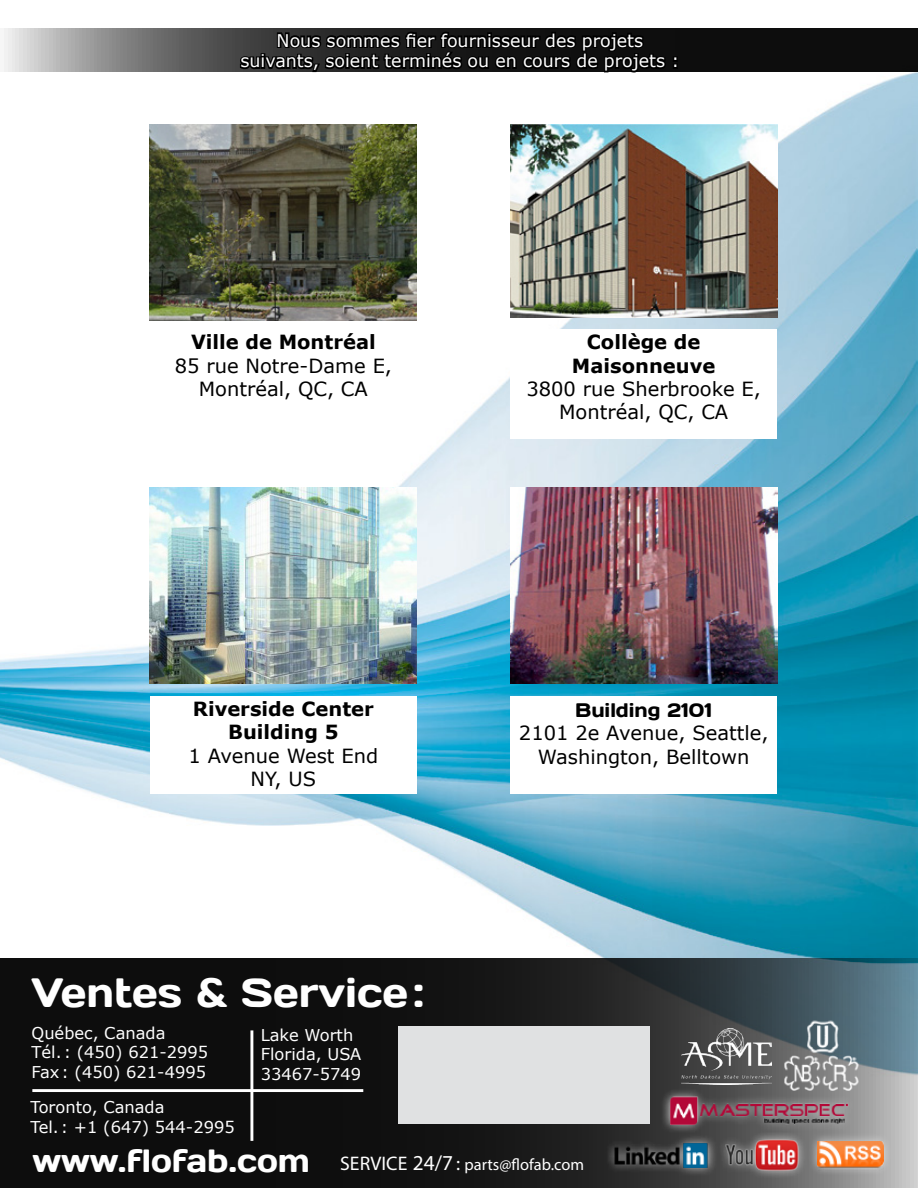
<style>
.page{position:relative;width:918px;height:1188px;background:#fff}
.page>*{position:absolute;margin:0;border:0;box-sizing:border-box;transform-origin:0 0}
.t1{font:40.8px "Days";color:#fff}
.t2{font:19.5px/23.4px "Verdana";color:#000;text-align:center}
.t3{font:700 19.5px/23.4px "Verdana";color:#000;text-align:center}
.t4{font:19.5px "Days";color:#000}
.t5{font:17.4px/21px "Verdana";color:#fff;text-align:center}
.t6{font:16.35px/19.5px "Verdana";color:#fff}
.t7{font:16.35px "Myriad Pro";color:#fff}
.s1{font-family:"Days";font-size:31.95px}
.s2{font-size:19.65px}
.s3{font-size:21.3px}
</style>
<div class="page">
<img style="left:0;top:72px;width:918px;height:886px">
<svg style="left:4px;top:28px;width:914px;height:44px;background:#4c4c4c"></svg>
<svg style="left:0;top:958px;width:918px;height:230px;background:#202324"></svg>
<div style="left:32px;top:1089px;width:331px;height:3px;border:1px solid #fff"></div>
<div style="left:250px;top:1030px;width:3px;height:111px;border:1px solid #fff"></div>
<div style="left:605px;top:1134px;width:112px;height:43px;background:#fff;opacity:.75"></div>
<img style="left:614px;top:1144px;width:94px;height:23px">
<div style="left:808px;top:1132px;width:85px;height:44px;background:#fff;opacity:.75"></div>
<img style="left:818px;top:1142px;width:65px;height:28px">
<div style="left:717px;top:1131px;width:90px;height:48px;background:#fff;opacity:.75"></div>
<img style="left:723px;top:1139px;width:78px;height:33px">
<div style="left:398px;top:1026px;width:251px;height:98px;background:#e0e1e2"></div>
<div style="left:660px;top:1088px;width:197px;height:46px;background:#fff;opacity:.75"></div>
<img style="left:669px;top:1096px;width:180px;height:30px">
<img style="left:783px;top:1053px;width:78px;height:40px">
<img style="left:806px;top:1016px;width:33px;height:39px">
<img style="left:681px;top:1029px;width:90px;height:56px">
<img style="left:150px;top:487px;width:267px;height:196px">
<img style="left:150px;top:125px;width:267px;height:196px">
<img style="left:510px;top:125px;width:267px;height:192px">
<img style="left:510px;top:487px;width:267px;height:196px">
<div style="left:150px;top:330px;width:267px;height:109px;background:#fff"></div>
<div style="left:510px;top:330px;width:267px;height:109px;background:#fff"></div>
<div style="left:150px;top:697px;width:267px;height:97px;background:#fff"></div>
<div style="left:510px;top:697px;width:267px;height:97px;background:#fff"></div>
<svg style="left:238px;top:28px;width:440px;height:46px;background:#1a1a1a"></svg>
<p class="t5" style="left:240px;top:29px;width:440px">Nous sommes fier fournisseur des projets suivants, soient terminés ou en cours de projets :</p>
<p class="t3" style="left:191px;top:330px;width:186px">Ville de Montréal</p>
<p class="t2" style="left:175px;top:354px;width:219px">85 rue Notre-Dame E,<br>Montréal, QC, CA</p>
<p class="t3" style="left:572px;top:330px;width:145px">Collège de<br>Maisonneuve</p>
<p class="t2" style="left:526px;top:377px;width:236px">3800 rue Sherbrooke E,<br>Montréal, QC, CA</p>
<p class="t3" style="left:193px;top:697px;width:183px">Riverside Center<br>Building 5</p>
<p class="t2" style="left:189px;top:744px;width:191px">1 Avenue West End<br>NY, US</p>
<h1 class="t1" style="left:31px;top:966px;width:395px">Ventes &amp; Service:</h1>
<p class="t4" style="left:575px;top:697px;width:138px">Building 2101</p>
<p class="t2" style="left:519px;top:721px;width:251px">2101 2e Avenue, Seattle,<br>Washington, Belltown</p>
<p class="t6" style="left:32px;top:1023px;width:178px">Québec, Canada<br>Tél. : (450) 621-2995<br>Fax: (450) 621-4995</p>
<p class="t6" style="left:261px;top:1025px;width:102px">Lake Worth<br>Florida, USA<br>33467-5749</p>
<p class="t6" style="left:30px;top:1098px;width:206px">Toronto, Canada<br>Tel. : +1 (647) 544-2995</p>
<p class="t7" style="left:32px;top:1154px;width:553px"><span class="s1">www.flofab.com</span> <span class="s2">SERVICE</span> <span class="s3">24/7</span> <span class="s2">:</span> parts@flofab.com</p>
</div>
